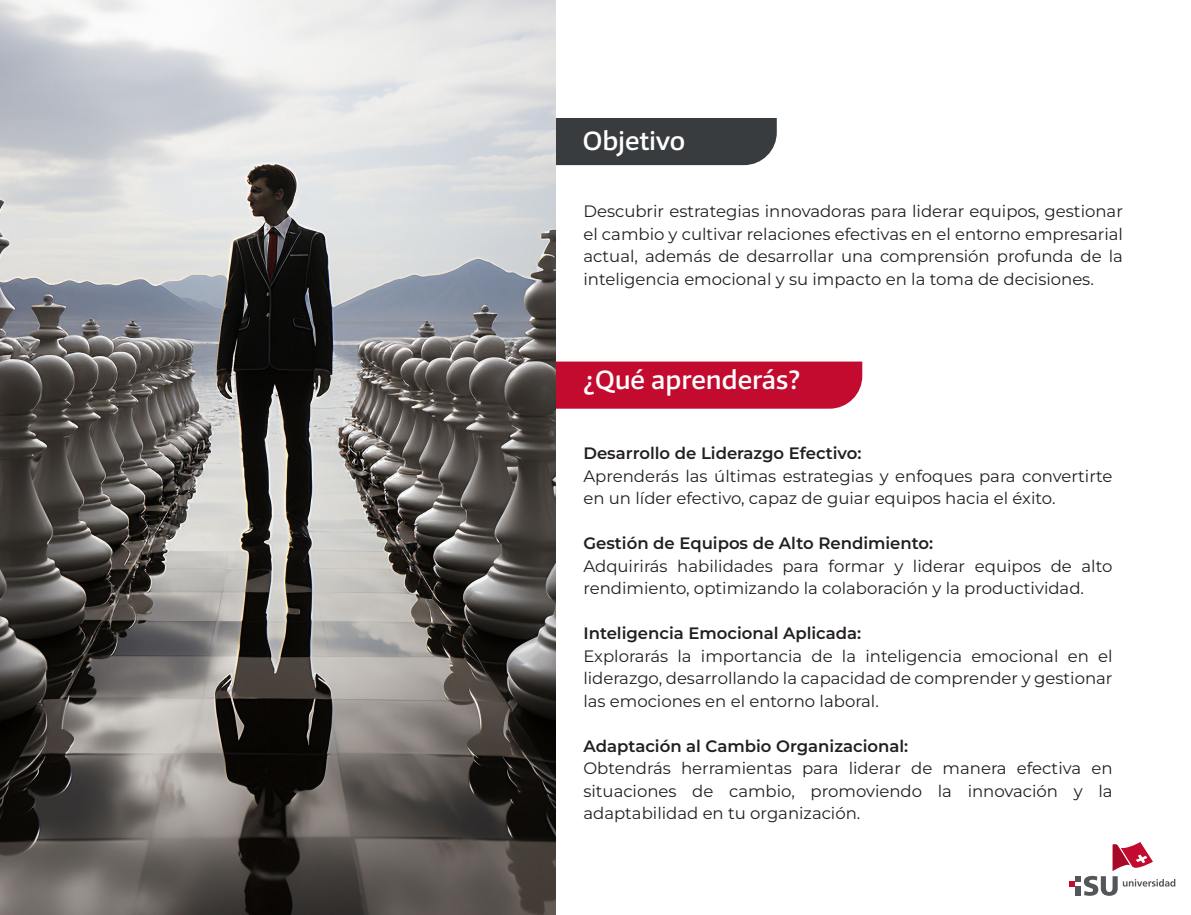
<style>
.page{position:relative;width:1191px;height:915px;background:#fff}
.page>*{position:absolute;margin:0;border:0;box-sizing:border-box;transform-origin:0 0}
.t1{font:500 27px "Foro Sans";color:#fff}
.t2{font:16.5px/22.5px "Montserrat";color:#231f20;text-align:justify}
.t3{font:600 16.5px "Montserrat";color:#231f20}
</style>
<div class="page">
<div style="left:556px;top:118px;width:220px;height:47px;background:#393c3f"></div>
<div style="left:556px;top:361px;width:306px;height:47px;background:#c30b2f"></div>
<img style="left:0;top:0;width:556px;height:914px">
<svg style="left:1069px;top:842px;width:106px;height:53px"></svg>
<h1 class="t1" style="left:583px;top:123px;width:104px">Objetivo</h1>
<p class="t2" style="left:583px;top:199px;width:541px">Descubrir estrategias innovadoras para liderar equipos, gestionar el cambio y cultivar relaciones efectivas en el entorno empresarial actual, además de desarrollar una comprensión profunda de la inteligencia emocional y su impacto en la toma de decisiones.</p>
<h1 class="t1" style="left:583px;top:362px;width:219px">¿Qué aprenderás?</h1>
<p class="t3" style="left:583px;top:442px;width:280px">Desarrollo de Liderazgo Efectivo:</p>
<p class="t2" style="left:583px;top:464px;width:530px">Aprenderás las últimas estrategias y enfoques para convertirte en un líder efectivo, capaz de guiar equipos hacia el éxito.</p>
<p class="t3" style="left:583px;top:532px;width:351px">Gestión de Equipos de Alto Rendimiento:</p>
<p class="t2" style="left:583px;top:554px;width:530px">Adquirirás habilidades para formar y liderar equipos de alto rendimiento, optimizando la colaboración y la productividad.</p>
<p class="t3" style="left:583px;top:622px;width:279px">Inteligencia Emocional Aplicada:</p>
<p class="t2" style="left:583px;top:644px;width:530px">Explorarás la importancia de la inteligencia emocional en el liderazgo, desarrollando la capacidad de comprender y gestionar las emociones en el entorno laboral.</p>
<p class="t3" style="left:583px;top:734px;width:326px">Adaptación al Cambio Organizacional:</p>
<p class="t2" style="left:583px;top:756px;width:530px">Obtendrás herramientas para liderar de manera efectiva en situaciones de cambio, promoviendo la innovación y la adaptabilidad en tu organización.</p>
</div>
